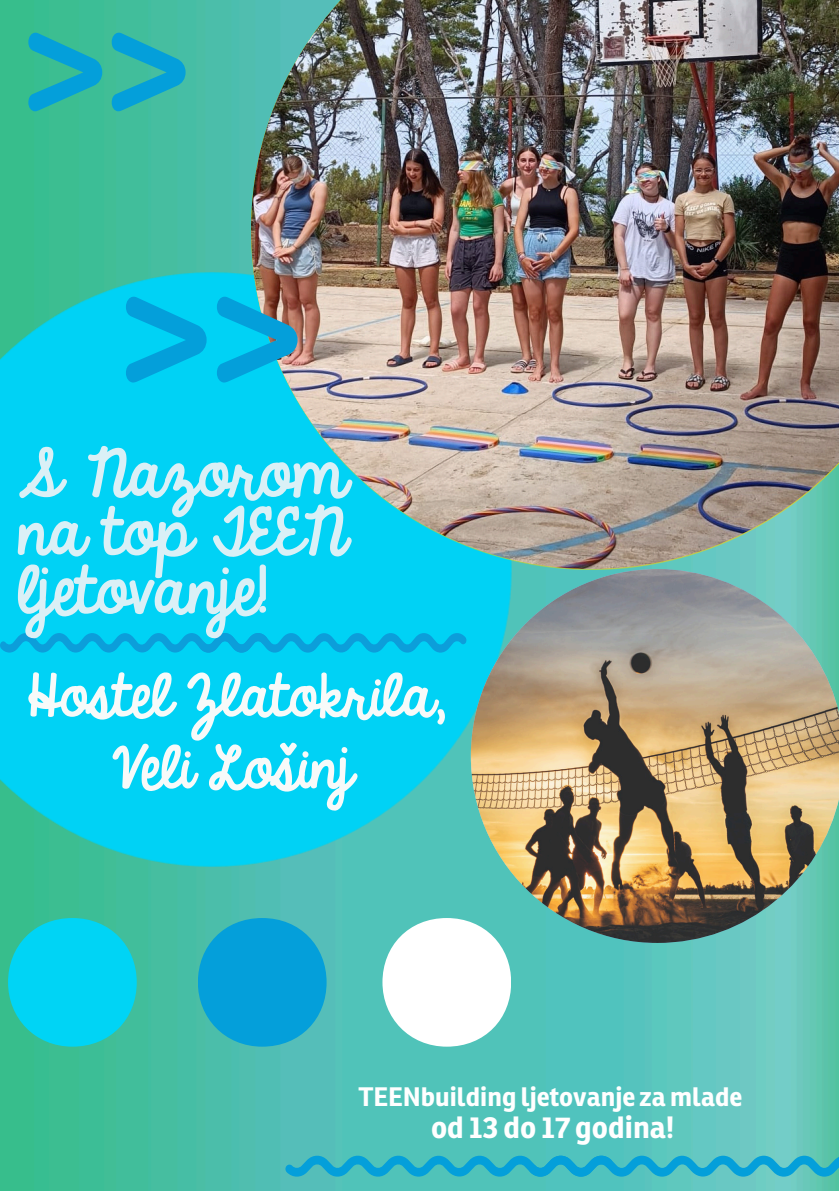
<style>
.page{position:relative;width:839px;height:1191px;background:#fff}
.page>*{position:absolute;margin:0;border:0;box-sizing:border-box;transform-origin:0 0}
.t1{font:58px/58.4px "KG Always A Good Time";color:#daf0f6;text-align:justify}
.t2{font:52px "KG Always A Good Time";color:#f7faf9}
.t3{font:700 30px "Ronnia";color:#fff}
.t4{font:700 26px "Ronnia";color:#fff}
</style>
<div class="page">
<img style="left:0;top:0;width:838px;height:1191px">
<img style="left:251px;top:0;width:587px;height:569px">
<svg style="left:112px;top:33px;width:73px;height:78px;background:#27b0b8"></svg>
<svg style="left:28px;top:33px;width:74px;height:78px;background:#22b0b1"></svg>
<svg style="left:217px;top:297px;width:80px;height:86px;background:#25accf"></svg>
<svg style="left:126px;top:297px;width:80px;height:86px;background:#01bbe9"></svg>
<svg style="left:0;top:633px;width:466px;height:20px;background:#05b9e8"></svg>
<img style="left:471px;top:569px;width:367px;height:374px">
<div style="left:8px;top:918px;width:129px;height:129px;background:#00d4f5;border-radius:50%"></div>
<div style="left:198px;top:918px;width:128px;height:129px;background:#049fda;border-radius:50%"></div>
<div style="left:382px;top:918px;width:129px;height:129px;background:#fff;border-radius:50%"></div>
<svg style="left:285px;top:1156px;width:553px;height:21px;background:#2fb2ca"></svg>
<h1 class="t1" style="left:18px;top:448px;width:329px">S Nazorom na top TEEN ljetovanje!</h1>
<h2 class="t2" style="left:28px;top:657px;width:419px">Hostel Zlatokrila,</h2>
<h2 class="t2" style="left:113px;top:729px;width:241px">Veli Lošinj</h2>
<p class="t4" style="left:358px;top:1087px;width:385px">TEENbuilding ljetovanje za mlade</p>
<p class="t3" style="left:431px;top:1116px;width:244px">od 13 do 17 godina!</p>
</div>
